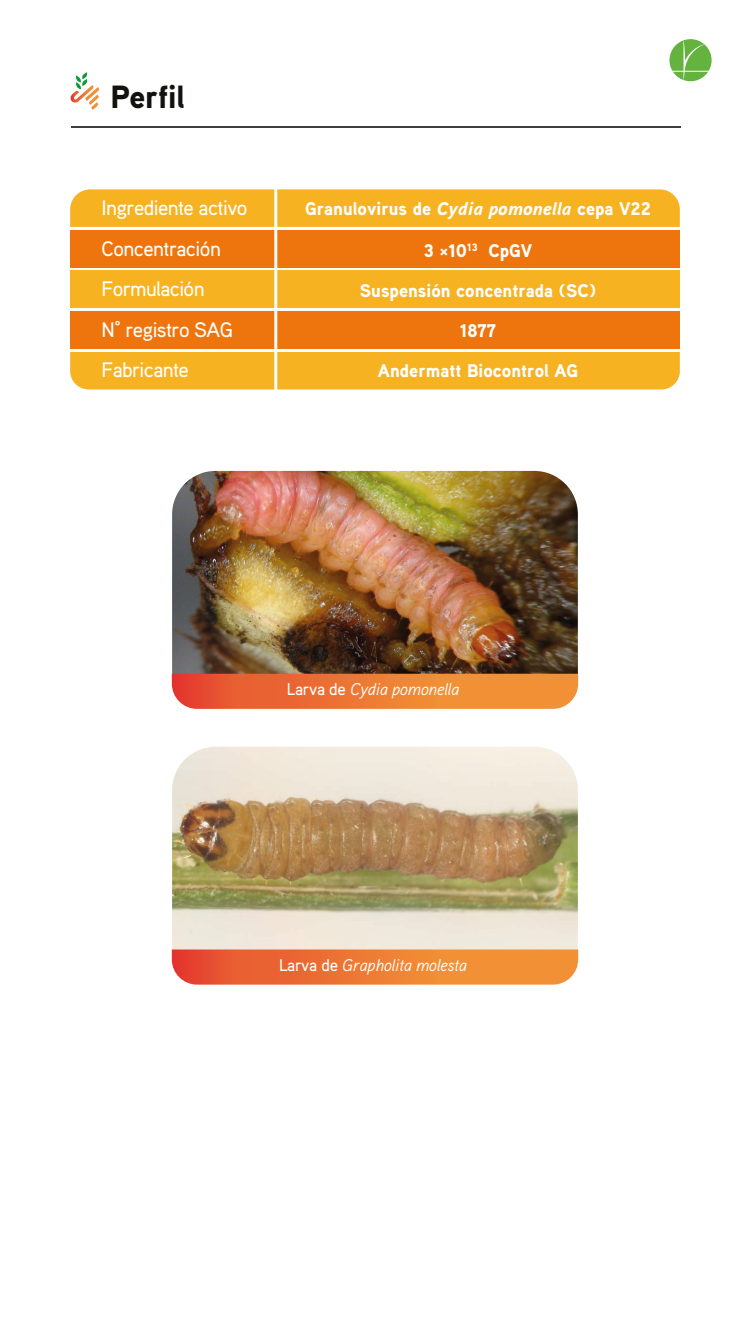
<style>
.page{position:relative;width:750px;height:1334px;background:#fff}
.page>*{position:absolute;margin:0;border:0;box-sizing:border-box;transform-origin:0 0}
.t1{font:900 32.1px "Aaux Pro";letter-spacing:-.005em;color:#13120e}
.t2{font:21px/40.4px "Aaux Pro Medium OSF";letter-spacing:-.03em;color:#fff}
.t3{font:900 18.3px/39.1px "Aaux Pro";color:#fff;text-align:center}
.t4{font:17px "Aaux Pro Regular Italic OSF";letter-spacing:-.02em;color:#fff}
.s1{font-style:italic}
.s2{font-family:"Aaux Pro Medium OSF"}
</style>
<div class="page">
<img style="left:172px;top:471px;width:406px;height:203px">
<svg style="left:172px;top:674px;width:406px;height:35px;background:#ed7a38"></svg>
<img style="left:172px;top:747px;width:406px;height:203px">
<svg style="left:172px;top:950px;width:406px;height:35px;background:#ed7a39"></svg>
<hr style="left:72px;top:126px;width:609px;height:2px;background:#3b3f37">
<svg style="left:669px;top:39px;width:43px;height:42px"></svg>
<svg style="left:671px;top:39px;width:39px;height:42px"></svg>
<svg style="left:70px;top:72px;width:29px;height:38px"></svg>
<div style="left:70px;top:189px;width:610px;height:38px;background:#f7b221"></div>
<div style="left:70px;top:230px;width:610px;height:38px;background:#ee750d"></div>
<div style="left:70px;top:271px;width:610px;height:37px;background:#f7b221"></div>
<div style="left:70px;top:311px;width:610px;height:38px;background:#ee750d"></div>
<div style="left:70px;top:352px;width:610px;height:37px;background:#f7b221"></div>
<hr style="left:274px;top:181px;width:3px;height:256px;background:#fff">
<h1 class="t1" style="left:111px;top:77px;width:76px">Perfil</h1>
<p class="t2" style="left:102px;top:187px;width:147px">Ingrediente activo<br>Concentración<br>Formulación<br>N° registro SAG<br>Fabricante</p>
<p class="t3" style="left:305px;top:189px;width:347px">Granulovirus de <span class="s1">Cydia pomonella</span> cepa V22</p>
<p class="t3" style="left:360px;top:231px;width:238px">3 ×10<sup>13</sup> CpGV<br>Suspensión concentrada (SC)</p>
<p class="t3" style="left:378px;top:310px;width:202px;line-height:39.8px">1877<br>Andermatt Biocontrol AG</p>
<p class="t4" style="left:287px;top:678px;width:174px"><span class="s2">Larva de</span> Cydia pomonella</p>
<p class="t4" style="left:279px;top:954px;width:190px"><span class="s2">Larva de</span> Grapholita molesta</p>
</div>
